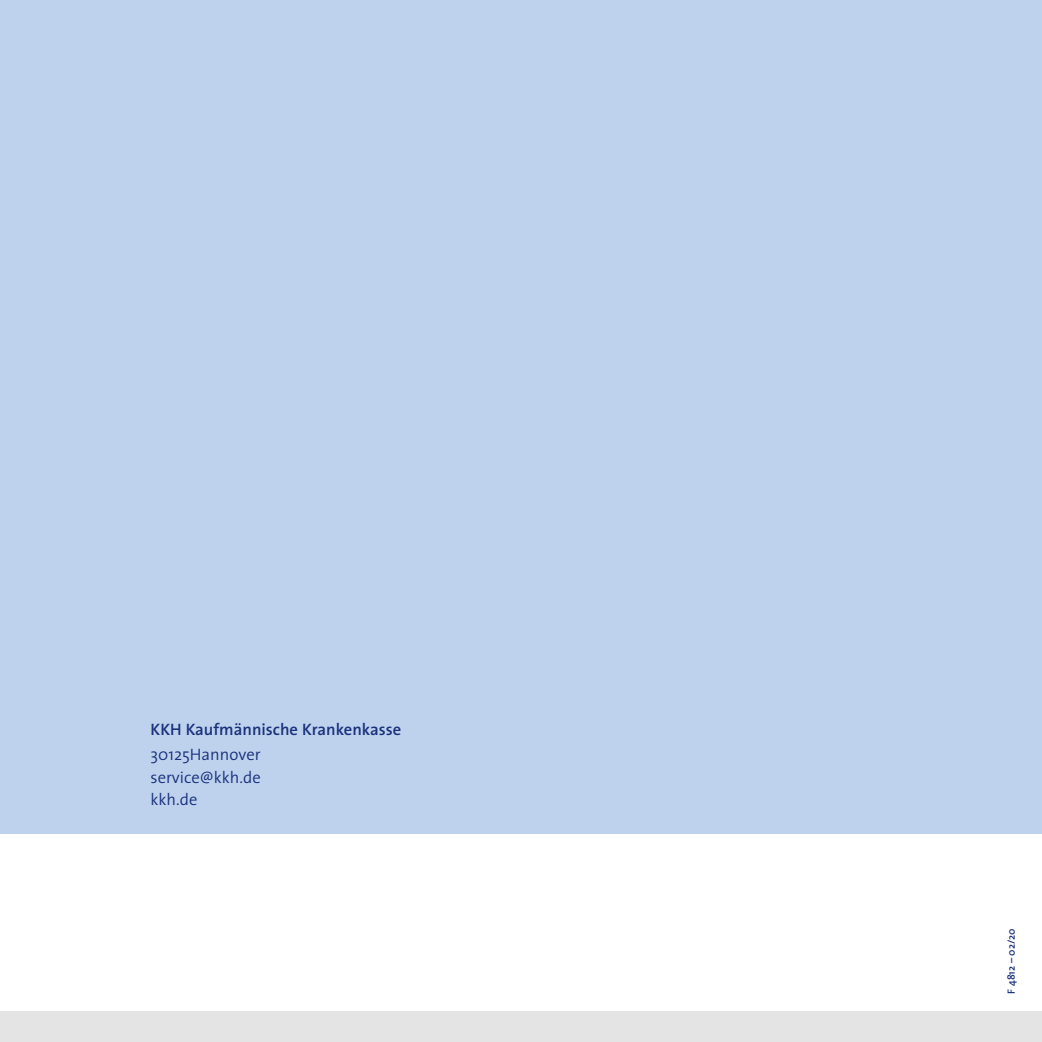
<style>
.page{position:relative;width:1042px;height:1042px;background:#fff}
.page>*{position:absolute;margin:0;border:0;box-sizing:border-box;transform-origin:0 0}
.t1{font:300 16.62px/22.4px "The Sans";color:#19317b;text-align:justify}
.t2{font:600 16.62px "The Sans";color:#19317b}
.t3{font:600 10.5px "The Sans";color:#19317b}
</style>
<div class="page">
<div style="left:0;top:0;width:1042px;height:833px;background:#bed2ee"></div>
<div style="left:0;top:1011px;width:1042px;height:31px;background:#e4e4e4"></div>
<p class="t2" style="left:151px;top:716px;width:252px">KKH Kaufmännische Krankenkasse</p>
<p class="t1" style="left:151px;top:743px;width:112px">30125Hannover service@kkh.de kkh.de</p>
<p class="t3" style="left:1002px;top:993px;width:67px;rotate:-90deg">F 4812 – 02/20</p>
</div>
